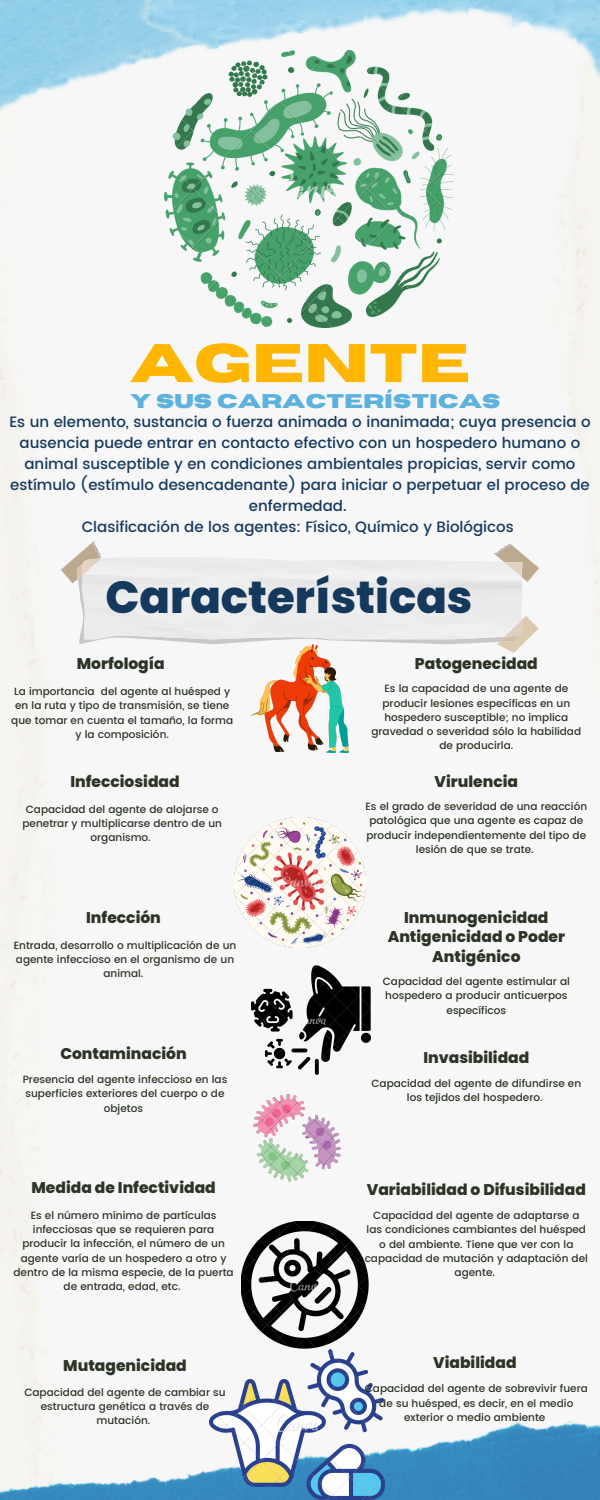
<style>
.page{position:relative;width:600px;height:1500px;background:#fff}
.page>*{position:absolute;margin:0;border:0;box-sizing:border-box;transform-origin:0 0}
.t1{font:700 54.3px "Horizon";color:#ffb600}
.t2{font:800 45px "Poppins";color:#15395d}
.t3{font:700 19.7px "Horizon";color:#5db2dd}
.t4{font:800 15.5px/19.5px "Poppins";color:#2b3425;text-align:center}
.t5{font:500 15px/21px "Poppins";color:#15395d;text-align:center}
.t6{font:500 10.5px/14.2px "Poppins";color:#2b3425;text-align:center}
</style>
<div class="page">
<img style="left:0;top:79px;width:600px;height:1322px">
<svg style="left:61px;top:541px;width:478px;height:112px"></svg>
<img style="left:0;top:1401px;width:600px;height:99px">
<img style="left:0;top:0;width:164px;height:244px">
<img style="left:164px;top:79px;width:289px;height:248px">
<img style="left:88px;top:0;width:512px;height:79px">
<img style="left:251px;top:645px;width:98px;height:107px">
<img style="left:235px;top:817px;width:130px;height:131px">
<img style="left:251px;top:966px;width:120px;height:109px">
<img style="left:242px;top:1222px;width:129px;height:127px">
<img style="left:209px;top:1349px;width:176px;height:150px">
<img style="left:254px;top:1095px;width:86px;height:86px">
<h1 class="t1" style="left:130px;top:337px;width:342px">AGENTE</h1>
<h3 class="t3" style="left:130px;top:392px;width:372px">Y SUS CARACTERÍSTICAS</h3>
<p class="t5" style="left:9px;top:412px;width:583px">Es un elemento, sustancia o fuerza animada o inanimada; cuya presencia o ausencia puede entrar en contacto efectivo con un hospedero humano o animal susceptible y en condiciones ambientales propicias, servir como estímulo (estímulo desencadenante) para iniciar o perpetuar el proceso de enfermedad.<br>Clasificación de los agentes: Físico, Químico y Biológicos</p>
<h2 class="t2" style="left:106px;top:565px;width:368px">Características</h2>
<h3 class="t4" style="left:77px;top:654px;width:89px">Morfología</h3>
<p class="t6" style="left:11px;top:684px;width:223px">La importancia del agente al huésped y en la ruta y tipo de transmisión, se tiene que tomar en cuenta el tamaño, la forma y la composición.</p>
<h3 class="t4" style="left:70px;top:772px;width:111px">Infecciosidad</h3>
<p class="t6" style="left:23px;top:802px;width:201px">Capacidad del agente de alojarse o penetrar y multiplicarse dentro de un organismo.</p>
<h3 class="t4" style="left:86px;top:908px;width:76px">Infección</h3>
<p class="t6" style="left:14px;top:938px;width:224px">Entrada, desarrollo o multiplicación de un agente infeccioso en el organismo de un animal.</p>
<h3 class="t4" style="left:60px;top:1043px;width:128px">Contaminación</h3>
<p class="t6" style="left:23px;top:1072px;width:206px">Presencia del agente infeccioso en las superficies exteriores del cuerpo o de objetos</p>
<h3 class="t4" style="left:32px;top:1178px;width:186px">Medida de Infectividad</h3>
<p class="t6" style="left:14px;top:1208px;width:222px">Es el número mínimo de partículas infecciosas que se requieren para producir la infección, el número de un agente varía de un hospedero a otro y dentro de la misma especie, de la puerta de entrada, edad, etc.</p>
<h3 class="t4" style="left:63px;top:1356px;width:125px">Mutagenicidad</h3>
<p class="t6" style="left:24px;top:1385px;width:203px">Capacidad del agente de cambiar su estructura genética a través de mutación.</p>
<h3 class="t4" style="left:415px;top:654px;width:124px">Patogenecidad</h3>
<p class="t6" style="left:371px;top:682px;width:211px">Es la capacidad de una agente de producir lesiones específicas en un hospedero susceptible; no implica gravedad o severidad sólo la habilidad de producirla.</p>
<h3 class="t4" style="left:435px;top:772px;width:85px">Virulencia</h3>
<p class="t6" style="left:365px;top:800px;width:223px">Es el grado de severidad de una reacción patológica que una agente es capaz de producir independientemente del tipo de lesión de que se trate.</p>
<h3 class="t4" style="left:388px;top:908px;width:179px">Inmunogenicidad<br>Antigenicidad o Poder<br>Antigénico</h3>
<p class="t6" style="left:383px;top:974px;width:189px">Capacidad del agente estimular al hospedero a producir anticuerpos específicos</p>
<h3 class="t4" style="left:423px;top:1048px;width:108px">Invasibilidad</h3>
<p class="t6" style="left:371px;top:1076px;width:211px">Capacidad del agente de difundirse en los tejidos del hospedero.</p>
<h3 class="t4" style="left:367px;top:1180px;width:221px">Variabilidad o Difusibilidad</h3>
<p class="t6" style="left:365px;top:1208px;width:225px">Capacidad del agente de adaptarse a las condiciones cambiantes del huésped o del ambiente. Tiene que ver con la capacidad de mutación y adaptación del agente.</p>
<h3 class="t4" style="left:433px;top:1353px;width:85px">Viabilidad</h3>
<p class="t6" style="left:365px;top:1382px;width:225px">Capacidad del agente de sobrevivir fuera de su huésped, es decir, en el medio exterior o medio ambiente</p>
</div>
